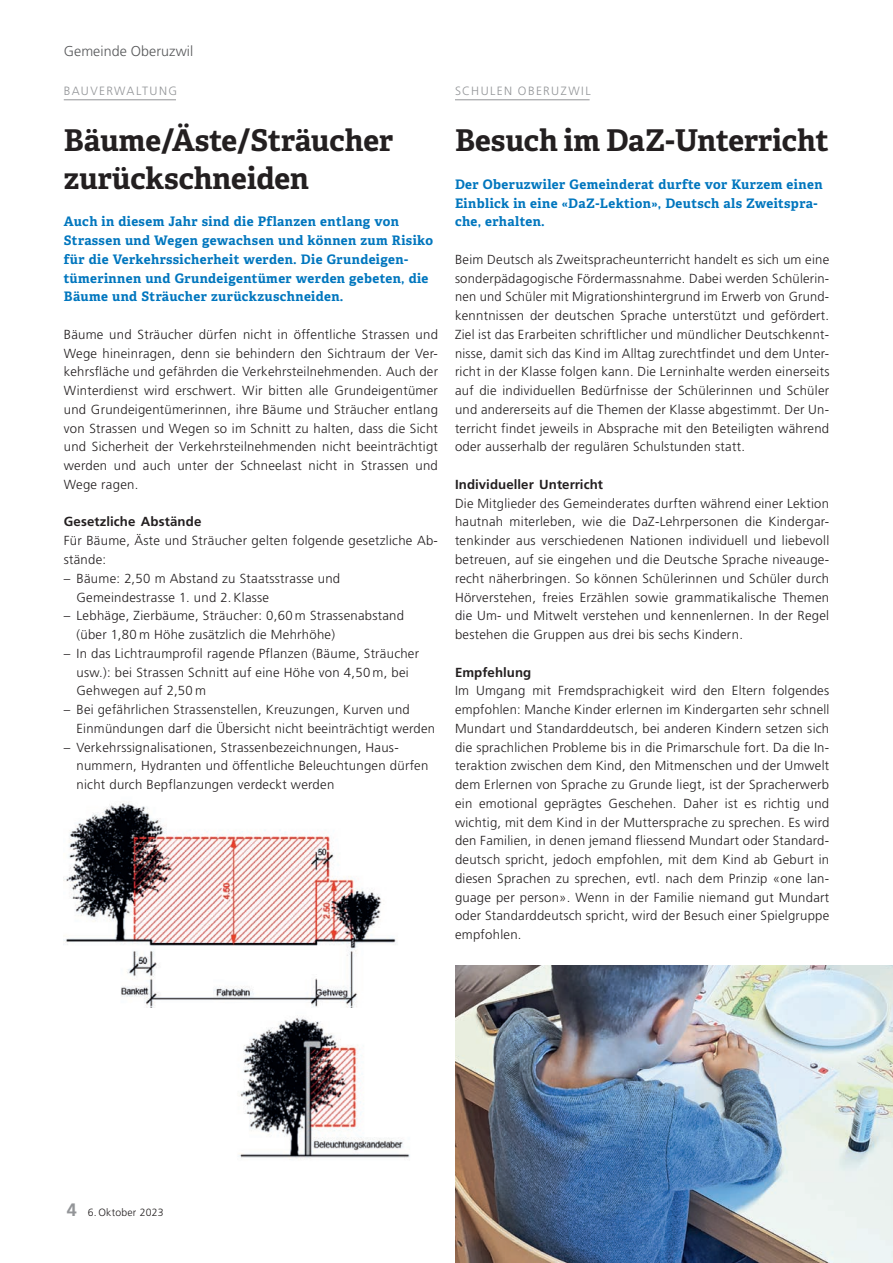
<style>
.page{position:relative;width:893px;height:1263px;background:#fff}
.page>*{position:absolute;margin:0;border:0;box-sizing:border-box;transform-origin:0 0}
.t1{font:700 30px/37.5px "Adelle";color:#231f20}
.t2{font:300 14.25px "Frutiger LT Std";letter-spacing:.005em;color:#57585a}
.t3{font:300 13.2px/18.8px "Frutiger LT Std";letter-spacing:.02em;color:#231f20}
.t4{font:700 13.2px/18.8px "Adelle";letter-spacing:.03em;color:#0076be}
.t5{font:700 13.2px "Frutiger LT Std";letter-spacing:.005em;color:#231f20}
.t6{font:300 12px "Frutiger LT Std";letter-spacing:.115em;color:#939598}
.t7{font:300 10.5px "Frutiger LT Std";letter-spacing:.02em;color:#231f20}
.s1{font-weight:700;font-size:18px;color:#939598}
</style>
<div class="page">
<hr style="left:64px;top:99px;width:112px;height:1px;background:#939598">
<hr style="left:455px;top:99px;width:135px;height:1px;background:#939598">
<img style="left:455px;top:965px;width:438px;height:298px">
<img style="left:238px;top:1007px;width:172px;height:153px">
<img style="left:64px;top:802px;width:332px;height:205px">
<p class="t2" style="left:64px;top:43px;width:131px">Gemeinde Oberuzwil</p>
<p class="t6" style="left:64px;top:84px;width:115px">BAUVERWALTUNG</p>
<h1 class="t1" style="left:64px;top:122px;width:331px">Bäume/Äste/Sträucher zurückschneiden</h1>
<p class="t4" style="left:64px;top:212px;width:371px">Auch in diesem Jahr sind die Pflanzen entlang von Strassen und Wegen gewachsen und können zum Risiko für die Verkehrssicherheit werden. Die Grundeigen&shy;tümerinnen und Grundeigentümer werden gebeten, die Bäume und Sträucher zurückzuschneiden.</p>
<p class="t3" style="left:64px;top:325px;width:376px;text-align:justify">Bäume und Sträucher dürfen nicht in öffentliche Strassen und Wege hineinragen, denn sie behindern den Sichtraum der Ver&shy;kehrsfläche und gefährden die Verkehrsteilnehmenden. Auch der Winterdienst wird erschwert. Wir bitten alle Grundeigentümer und Grundeigentümerinnen, ihre Bäume und Sträucher entlang von Strassen und Wegen so im Schnitt zu halten, dass die Sicht und Sicherheit der Verkehrsteilnehmenden nicht beeinträchtigt werden und auch unter der Schneelast nicht in Strassen und Wege ragen.</p>
<p class="t5" style="left:64px;top:514px;width:139px">Gesetzliche Abstände</p>
<p class="t3" style="left:64px;top:531px;width:376px">Für Bäume, Äste und Sträucher gelten folgende gesetzliche Ab&shy;stände:</p>
<p class="t3" style="left:77px;top:569px;width:265px;text-indent:-13px">– Bäume: 2,50 m Abstand zu Staatsstrasse und<br>Gemeindestrasse 1. und 2. Klasse</p>
<p class="t3" style="left:77px;top:606px;width:329px;text-indent:-13px">– Lebhäge, Zierbäume, Sträucher: 0,60 m Strassenabstand (über 1,80 m Höhe zusätzlich die Mehrhöhe)</p>
<p class="t3" style="left:77px;top:644px;width:344px;text-indent:-13px">– In das Lichtraumprofil ragende Pflanzen (Bäume, Sträucher usw.): bei Strassen Schnitt auf eine Höhe von 4,50 m, bei<br>Gehwegen auf 2,50 m</p>
<p class="t3" style="left:77px;top:700px;width:360px;text-indent:-13px">– Bei gefährlichen Strassenstellen, Kreuzungen, Kurven und<br>Einmündungen darf die Übersicht nicht beeinträchtigt werden</p>
<p class="t3" style="left:77px;top:738px;width:353px;text-indent:-13px">– Verkehrssignalisationen, Strassenbezeichnungen, Haus&shy;nummern, Hydranten und öffentliche Beleuchtungen dürfen nicht durch Bepflanzungen verdeckt werden</p>
<p class="t6" style="left:455px;top:84px;width:137px">SCHULEN OBERUZWIL</p>
<h1 class="t1" style="left:455px;top:122px;width:375px">Besuch im DaZ-Unterricht</h1>
<p class="t4" style="left:455px;top:175px;width:369px">Der Oberuzwiler Gemeinderat durfte vor Kurzem einen<br>Einblick in eine «DaZ-Lektion», Deutsch als Zweitspra&shy;che, erhalten.</p>
<p class="t3" style="left:455px;top:250px;width:376px;text-align:justify">Beim Deutsch als Zweitspracheunterricht handelt es sich um eine sonderpädagogische Fördermassnahme. Dabei werden Schülerin&shy;nen und Schüler mit Migrationshintergrund im Erwerb von Grund&shy;kenntnissen der deutschen Sprache unterstützt und gefördert.<br>Ziel ist das Erarbeiten schriftlicher und mündlicher Deutschkennt&shy;nisse, damit sich das Kind im Alltag zurechtfindet und dem Unter&shy;richt in der Klasse folgen kann. Die Lerninhalte werden einerseits auf die individuellen Bedürfnisse der Schülerinnen und Schüler und andererseits auf die Themen der Klasse abgestimmt. Der Un&shy;terricht findet jeweils in Absprache mit den Beteiligten während oder ausserhalb der regulären Schulstunden statt.</p>
<p class="t5" style="left:455px;top:477px;width:149px">Individueller Unterricht</p>
<p class="t3" style="left:455px;top:494px;width:376px;text-align:justify">Die Mitglieder des Gemeinderates durften während einer Lektion hautnah miterleben, wie die DaZ-Lehrpersonen die Kindergar&shy;tenkinder aus verschiedenen Nationen individuell und liebevoll betreuen, auf sie eingehen und die Deutsche Sprache niveauge&shy;recht näherbringen. So können Schülerinnen und Schüler durch Hörverstehen, freies Erzählen sowie grammatikalische Themen die Um- und Mitwelt verstehen und kennenlernen. In der Regel bestehen die Gruppen aus drei bis sechs Kindern.</p>
<p class="t5" style="left:455px;top:664px;width:78px">Empfehlung</p>
<p class="t3" style="left:455px;top:681px;width:376px;text-align:justify">Im Umgang mit Fremdsprachigkeit wird den Eltern folgendes empfohlen: Manche Kinder erlernen im Kindergarten sehr schnell Mundart und Standarddeutsch, bei anderen Kindern setzen sich die sprachlichen Probleme bis in die Primarschule fort. Da die In&shy;teraktion zwischen dem Kind, den Mitmenschen und der Umwelt dem Erlernen von Sprache zu Grunde liegt, ist der Spracherwerb ein emotional geprägtes Geschehen. Daher ist es richtig und wichtig, mit dem Kind in der Muttersprache zu sprechen. Es wird den Familien, in denen jemand fliessend Mundart oder Standard&shy;deutsch spricht, jedoch empfohlen, mit dem Kind ab Geburt in diesen Sprachen zu sprechen, evtl. nach dem Prinzip «one lan&shy;guage per person». Wenn in der Familie niemand gut Mundart oder Standarddeutsch spricht, wird der Besuch einer Spielgruppe empfohlen.</p>
<p class="t7" style="left:67px;top:1207px;width:99px"><span class="s1">4</span> 6. Oktober 2023</p>
</div>
